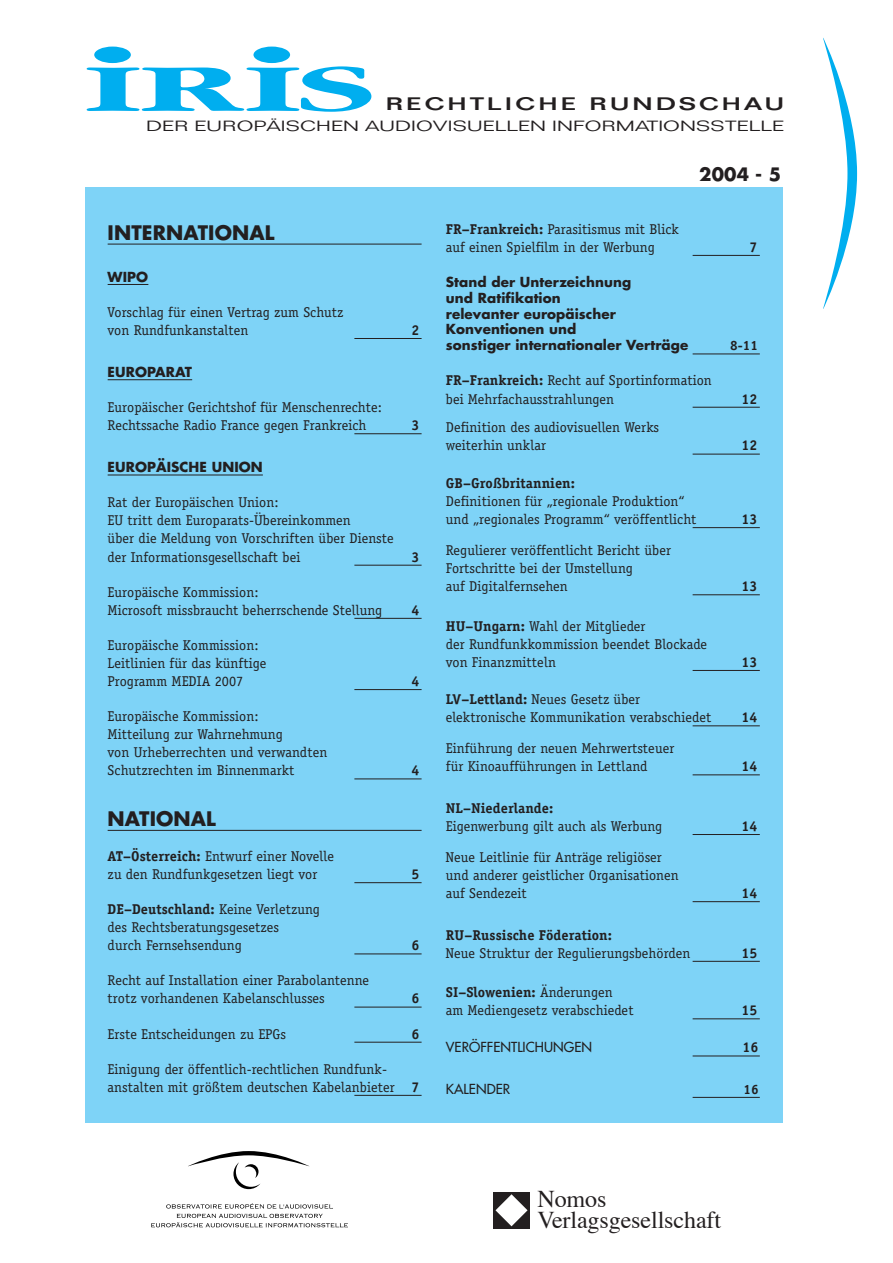
<style>
.page{position:relative;width:893px;height:1263px;background:#fff}
.page>*{position:absolute;margin:0;border:0;box-sizing:border-box;transform-origin:0 0}
.t1{font:700 69.3px "Garamond";color:#00aeef;scale:2.2 1}
.t2{font:300 53.25px "Garamond";color:#00aeef;scale:2 1}
.t3{font:24.15px/20.5px "Times";letter-spacing:-.005em;color:#231f20}
.t4{font:700 19.5px "Futura";letter-spacing:.005em;color:#231f20}
.t5{font:700 18px "Futura";color:#231f20}
.t6{font:500 17.7px "Folio";letter-spacing:.12em;color:#231f20;scale:1.5 1}
.t7{font:300 14.55px "Folio";letter-spacing:.005em;color:#231f20;scale:1.48 1}
.t8{font:14.25px/18.1px "Officina Serif";letter-spacing:.005em;color:#231f20}
.t9{font:700 14.25px "Officina Serif";letter-spacing:.005em;color:#231f20}
.t10{font:700 13.5px/15.9px "Futura";letter-spacing:.005em;color:#231f20}
.t11{font:13.5px "Futura";letter-spacing:.005em;color:#231f20}
.t12{font:700 13.5px "Officina Serif";color:#231f20}
.s1{font-weight:700}
</style>
<div class="page">
<div style="left:85px;top:187px;width:697px;height:936px;background:#7ed3f7"></div>
<hr style="left:108px;top:244px;width:313px;height:1px;background:#231f20">
<hr style="left:108px;top:284px;width:40px;height:1px;background:#231f20">
<hr style="left:354px;top:338px;width:67px;height:1px;background:#231f20">
<hr style="left:108px;top:379px;width:84px;height:1px;background:#231f20">
<hr style="left:354px;top:434px;width:67px;height:1px;background:#231f20">
<hr style="left:108px;top:475px;width:155px;height:1px;background:#231f20">
<hr style="left:354px;top:565px;width:67px;height:1px;background:#231f20">
<hr style="left:354px;top:618px;width:67px;height:1px;background:#231f20">
<hr style="left:354px;top:689px;width:67px;height:1px;background:#231f20">
<hr style="left:354px;top:779px;width:67px;height:1px;background:#231f20">
<hr style="left:108px;top:830px;width:313px;height:1px;background:#231f20">
<hr style="left:354px;top:882px;width:67px;height:1px;background:#231f20">
<hr style="left:354px;top:954px;width:67px;height:1px;background:#231f20">
<hr style="left:354px;top:1007px;width:67px;height:1px;background:#231f20">
<hr style="left:354px;top:1042px;width:67px;height:1px;background:#231f20">
<hr style="left:354px;top:1095px;width:67px;height:1px;background:#231f20">
<hr style="left:692px;top:255px;width:67px;height:1px;background:#231f20">
<hr style="left:692px;top:354px;width:67px;height:1px;background:#231f20">
<hr style="left:692px;top:407px;width:67px;height:1px;background:#231f20">
<hr style="left:692px;top:454px;width:67px;height:1px;background:#231f20">
<hr style="left:692px;top:527px;width:67px;height:1px;background:#231f20">
<hr style="left:692px;top:595px;width:67px;height:1px;background:#231f20">
<hr style="left:692px;top:670px;width:67px;height:1px;background:#231f20">
<hr style="left:692px;top:726px;width:67px;height:1px;background:#231f20">
<hr style="left:692px;top:775px;width:67px;height:1px;background:#231f20">
<hr style="left:692px;top:834px;width:67px;height:1px;background:#231f20">
<hr style="left:692px;top:901px;width:67px;height:1px;background:#231f20">
<hr style="left:692px;top:961px;width:67px;height:1px;background:#231f20">
<hr style="left:692px;top:1019px;width:67px;height:1px;background:#231f20">
<hr style="left:692px;top:1056px;width:67px;height:1px;background:#231f20">
<hr style="left:692px;top:1097px;width:67px;height:1px;background:#231f20">
<svg style="left:823px;top:38px;width:34px;height:271px"></svg>
<svg style="left:188px;top:1151px;width:121px;height:38px"></svg>
<svg style="left:151px;top:1203px;width:197px;height:24px"></svg>
<div style="left:493px;top:1192px;width:36px;height:36px;background:#231f20"></div>
<svg style="left:495px;top:1194px;width:32px;height:32px"></svg>
<h2 class="t2" style="left:80px;top:34px;width:114px">• •</h2>
<h1 class="t1" style="left:85px;top:62px;width:134px">IRIS</h1>
<p class="t6" style="left:386px;top:98px;width:267px">RECHTLICHE RUNDSCHAU</p>
<p class="t7" style="left:146px;top:121px;width:432px">DER EUROPÄISCHEN AUDIOVISUELLEN INFORMATIONSSTELLE</p>
<h3 class="t4" style="left:108px;top:223px;width:168px">INTERNATIONAL</h3>
<p class="t10" style="left:108px;top:270px;width:42px">WIPO</p>
<p class="t8" style="left:108px;top:304px;width:237px">Vorschlag für einen Vertrag zum Schutz von Rundfunkanstalten</p>
<p class="t10" style="left:108px;top:365px;width:86px">EUROPARAT</p>
<p class="t8" style="left:108px;top:399px;width:276px">Europäischer Gerichtshof für Menschenrechte:<br>Rechtssache Radio France gegen Frankreich</p>
<p class="t10" style="left:108px;top:460px;width:157px">EUROPÄISCHE UNION</p>
<p class="t8" style="left:108px;top:495px;width:287px">Rat der Europäischen Union:<br>EU tritt dem Europarats-Übereinkommen<br>über die Meldung von Vorschriften über Dienste der Informationsgesellschaft bei</p>
<p class="t8" style="left:108px;top:584px;width:276px">Europäische Kommission:<br>Microsoft missbraucht beherrschende Stellung</p>
<p class="t8" style="left:108px;top:637px;width:160px">Europäische Kommission:<br>Leitlinien für das künftige<br>Programm MEDIA 2007</p>
<p class="t8" style="left:108px;top:708px;width:221px">Europäische Kommission:<br>Mitteilung zur Wahrnehmung<br>von Urheberrechten und verwandten<br>Schutzrechten im Binnenmarkt</p>
<h3 class="t4" style="left:108px;top:810px;width:110px">NATIONAL</h3>
<p class="t8" style="left:108px;top:848px;width:228px"><span class="s1">AT–Österreich:</span> Entwurf einer Novelle zu den Rundfunkgesetzen liegt vor</p>
<p class="t8" style="left:108px;top:901px;width:214px"><span class="s1">DE–Deutschland:</span> Keine Verletzung des Rechtsberatungsgesetzes<br>durch Fernsehsendung</p>
<p class="t8" style="left:108px;top:973px;width:263px">Recht auf Installation einer Parabolantenne trotz vorhandenen Kabelanschlusses</p>
<p class="t9" style="left:411px;top:325px;width:9px">2</p>
<p class="t9" style="left:411px;top:420px;width:9px">3</p>
<p class="t9" style="left:411px;top:551px;width:9px">3</p>
<p class="t9" style="left:411px;top:605px;width:9px">4</p>
<p class="t9" style="left:411px;top:676px;width:9px">4</p>
<p class="t9" style="left:411px;top:765px;width:9px">4</p>
<p class="t9" style="left:411px;top:869px;width:9px">5</p>
<p class="t9" style="left:411px;top:940px;width:9px">6</p>
<p class="t9" style="left:411px;top:993px;width:9px">6</p>
<p class="t8" style="left:108px;top:1026px;width:180px">Erste Entscheidungen zu EPGs</p>
<p class="t9" style="left:411px;top:1028px;width:9px">6</p>
<p class="t8" style="left:108px;top:1061px;width:313px">Einigung der öffentlich-rechtlichen Rundfunk&shy;anstalten mit größtem deutschen Kabelanbieter <span class="s1">7</span></p>
<p class="t5" style="left:699px;top:166px;width:83px">2004 - 5</p>
<p class="t8" style="left:446px;top:221px;width:235px"><span class="s1">FR–Frankreich:</span> Parasitismus mit Blick auf einen Spielfilm in der Werbung</p>
<p class="t10" style="left:446px;top:275px;width:244px">Stand der Unterzeichnung<br>und Ratifikation<br>relevanter europäischer<br>Konventionen und<br>sonstiger internationaler Verträge</p>
<p class="t9" style="left:749px;top:242px;width:9px">7</p>
<p class="t12" style="left:730px;top:341px;width:29px">8-11</p>
<p class="t8" style="left:446px;top:373px;width:267px"><span class="s1">FR–Frankreich:</span> Recht auf Sportinformation bei Mehrfachausstrahlungen</p>
<p class="t8" style="left:446px;top:420px;width:215px">Definition des audiovisuellen Werks weiterhin unklar</p>
<p class="t9" style="left:446px;top:478px;width:131px">GB–Großbritannien:</p>
<p class="t8" style="left:446px;top:493px;width:252px">Definitionen für „regionale Produktion“ und „regionales Programm“ veröffentlicht</p>
<p class="t8" style="left:446px;top:542px;width:227px">Regulierer veröffentlicht Bericht über<br>Fortschritte bei der Umstellung<br>auf Digitalfernsehen</p>
<p class="t8" style="left:446px;top:618px;width:263px"><span class="s1">HU–Ungarn:</span> Wahl der Mitglieder<br>der Rundfunkkommission beendet Blockade von Finanzmitteln</p>
<p class="t8" style="left:446px;top:691px;width:267px"><span class="s1">LV–Lettland:</span> Neues Gesetz über elektronische Kommunikation verabschiedet</p>
<p class="t8" style="left:446px;top:740px;width:230px">Einführung der neuen Mehrwertsteuer für Kinoaufführungen in Lettland</p>
<p class="t9" style="left:741px;top:393px;width:17px">12</p>
<p class="t9" style="left:741px;top:440px;width:17px">12</p>
<p class="t9" style="left:741px;top:514px;width:17px">13</p>
<p class="t9" style="left:741px;top:581px;width:17px">13</p>
<p class="t9" style="left:741px;top:657px;width:17px">13</p>
<p class="t9" style="left:741px;top:712px;width:17px">14</p>
<p class="t9" style="left:741px;top:761px;width:17px">14</p>
<p class="t9" style="left:446px;top:803px;width:109px">NL–Niederlande:</p>
<p class="t8" style="left:446px;top:818px;width:218px">Eigenwerbung gilt auch als Werbung</p>
<p class="t9" style="left:741px;top:821px;width:17px">14</p>
<p class="t8" style="left:446px;top:849px;width:234px">Neue Leitlinie für Anträge religiöser und anderer geistlicher Organisationen auf Sendezeit</p>
<p class="t9" style="left:741px;top:888px;width:17px">14</p>
<p class="t9" style="left:446px;top:929px;width:168px">RU–Russische Föderation:</p>
<p class="t8" style="left:446px;top:945px;width:246px">Neue Struktur der Regulierungsbehörden</p>
<p class="t9" style="left:741px;top:947px;width:17px">15</p>
<p class="t8" style="left:446px;top:984px;width:189px"><span class="s1">SI–Slowenien:</span> Änderungen am Mediengesetz verabschiedet</p>
<p class="t9" style="left:741px;top:1005px;width:17px">15</p>
<p class="t11" style="left:446px;top:1041px;width:148px">VERÖFFENTLICHUNGEN</p>
<p class="t9" style="left:742px;top:1042px;width:17px">16</p>
<p class="t11" style="left:446px;top:1082px;width:66px">KALENDER</p>
<p class="t12" style="left:743px;top:1084px;width:17px">16</p>
<h3 class="t3" style="left:537px;top:1191px;width:185px">Nomos<br>Verlagsgesellschaft</h3>
</div>
